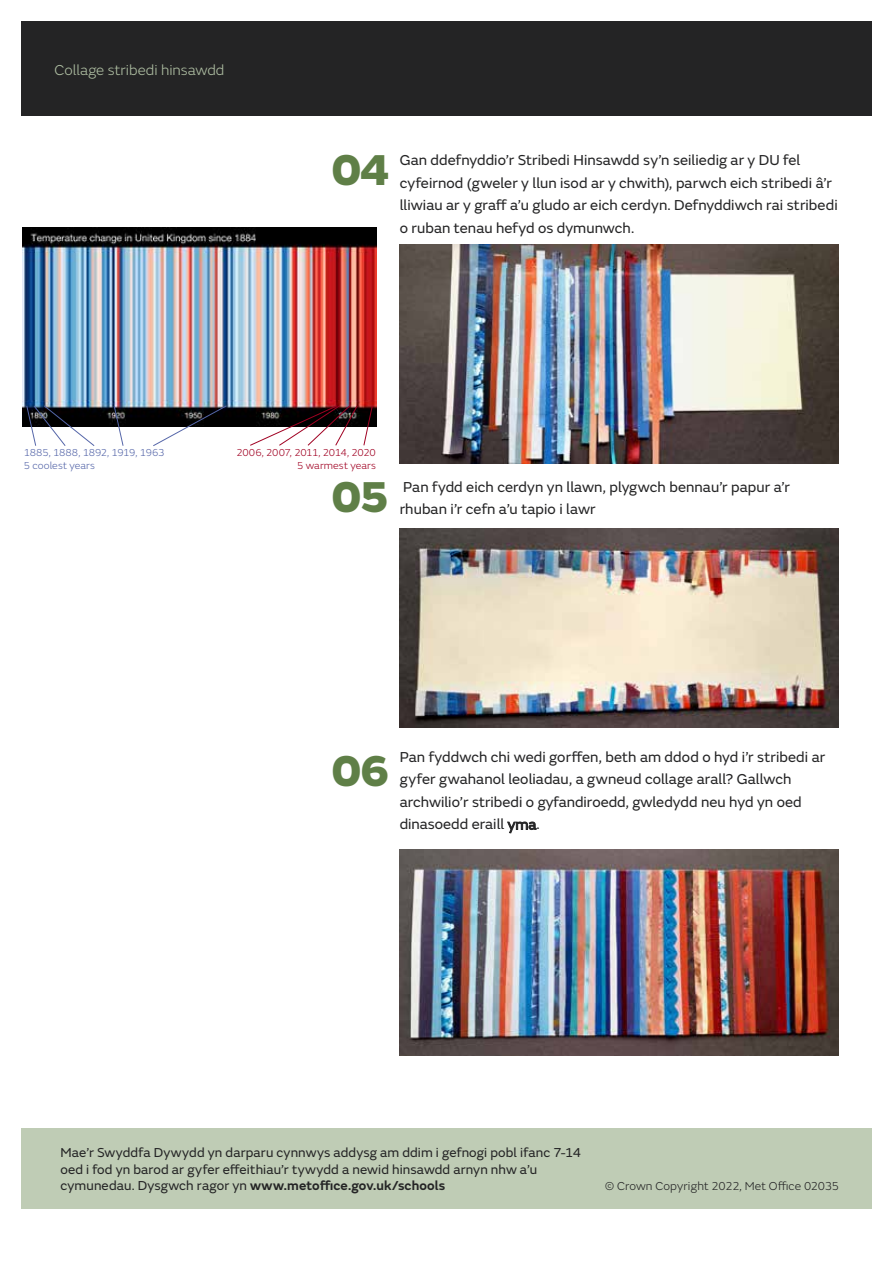
<style>
.page{position:relative;width:893px;height:1263px;background:#fff}
.page>*{position:absolute;margin:0;border:0;box-sizing:border-box;transform-origin:0 0}
.t1{font:800 45px "FS Emeric";color:#5f7f47}
.t2{font:15px/22.5px "FS Emeric";letter-spacing:.005em;color:#242425}
.t3{font:300 15px "FS Emeric";color:#afbfa3}
.t4{font:13.5px/16.5px "FS Emeric";letter-spacing:.01em;color:#242425}
.t5{font:300 12px "FS Emeric";letter-spacing:.005em;color:#242425}
.t6{font:300 10.5px/13.5px "FS Emeric";letter-spacing:-.005em;color:#5566a9}
.t7{font:300 10.5px/13.5px "FS Emeric";letter-spacing:-.005em;color:#a00022;text-align:right}
.s1{font-weight:600}
</style>
<div class="page">
<div style="left:21px;top:21px;width:851px;height:95px;background:#242425"></div>
<div style="left:21px;top:1128px;width:851px;height:81px;background:#bfccb5"></div>
<img style="left:400px;top:244px;width:439px;height:220px">
<img style="left:400px;top:849px;width:439px;height:207px">
<img style="left:23px;top:227px;width:354px;height:199px">
<svg style="left:26px;top:405px;width:69px;height:41px"></svg>
<svg style="left:113px;top:405px;width:11px;height:41px"></svg>
<svg style="left:152px;top:405px;width:75px;height:41px"></svg>
<img style="left:249px;top:405px;width:124px;height:41px">
<img style="left:400px;top:528px;width:439px;height:199px">
<p class="t3" style="left:55px;top:60px;width:171px">Collage stribedi hinsawdd</p>
<h1 class="t1" style="left:331px;top:133px;width:61px">04</h1>
<p class="t2" style="left:400px;top:148px;width:439px">Gan ddefnyddio’r Stribedi Hinsawdd sy’n seiliedig ar y DU fel cyfeirnod (gweler y llun isod ar y chwith), parwch eich stribedi â’r lliwiau ar y graff a’u gludo ar eich cerdyn. Defnyddiwch rai stribedi o ruban tenau hefyd os dymunwch.</p>
<p class="t6" style="left:24px;top:445px;width:142px">1885, 1888, 1892, 1919, 1963<br>5 coolest years</p>
<p class="t7" style="left:236px;top:445px;width:141px">2006, 2007, 2011, 2014, 2020<br>5 warmest years</p>
<h1 class="t1" style="left:331px;top:461px;width:61px">05</h1>
<p class="t2" style="left:400px;top:475px;width:392px">Pan fydd eich cerdyn yn llawn, plygwch bennau’r papur a’r rhuban i’r cefn a’u tapio i lawr</p>
<h1 class="t1" style="left:331px;top:735px;width:61px">06</h1>
<p class="t2" style="left:400px;top:745px;width:427px">Pan fyddwch chi wedi gorffen, beth am ddod o hyd i’r stribedi ar gyfer gwahanol leoliadau, a gwneud collage arall? Gallwch archwilio’r stribedi o gyfandiroedd, gwledydd neu hyd yn oed dinasoedd eraill yma.</p>
<p class="t4" style="left:60px;top:1143px;width:522px">Mae’r Swyddfa Dywydd yn darparu cynnwys addysg am ddim i gefnogi pobl ifanc 7-14 oed i fod yn barod ar gyfer effeithiau’r tywydd a newid hinsawdd arnyn nhw a’u cymunedau. Dysgwch ragor yn <span class="s1">www.metoffice.gov.uk/schools</span></p>
<p class="t5" style="left:605px;top:1178px;width:235px">© Crown Copyright 2022, Met Office 02035</p>
</div>
